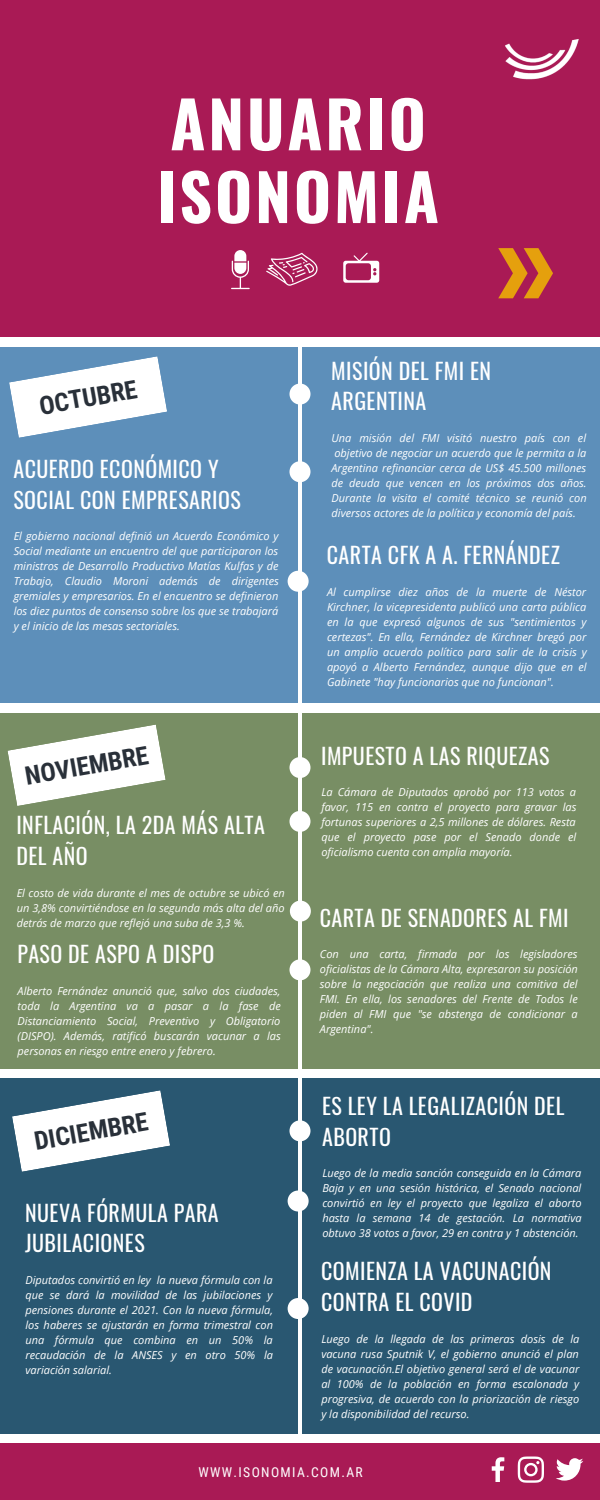
<style>
.page{position:relative;width:600px;height:1500px;background:#fff}
.page>*{position:absolute;margin:0;border:0;box-sizing:border-box;transform-origin:0 0}
.t1{font:700 64px "Oswald";letter-spacing:.045em;color:#fff}
.t2{font:700 25.4px "Roboto Condensed";color:#293039}
.t3{font:22px/30.8px "Oswald";letter-spacing:.02em;color:#fff}
.t4{font:13.6px "Roboto Condensed";letter-spacing:.1em;color:#fff}
.t5{font:italic 11px/15px "Open Sans";color:#fff;text-align:justify}
</style>
<div class="page">
<div style="left:0;top:0;width:600px;height:337px;background:#a91a55"></div>
<div style="left:0;top:347px;width:600px;height:356px;background:#5d8fba"></div>
<div style="left:0;top:714px;width:600px;height:355px;background:#788e64"></div>
<div style="left:0;top:1079px;width:600px;height:355px;background:#295771"></div>
<div style="left:0;top:1443px;width:600px;height:57px;background:#a91a55"></div>
<hr style="left:298px;top:340px;width:4px;height:1098px;background:#fff">
<div style="left:290px;top:384px;width:21px;height:21px;background:#fff;border-radius:50%"></div>
<div style="left:290px;top:461px;width:21px;height:21px;background:#fff;border-radius:50%"></div>
<div style="left:290px;top:757px;width:21px;height:21px;background:#fff;border-radius:50%"></div>
<div style="left:290px;top:811px;width:21px;height:21px;background:#fff;border-radius:50%"></div>
<div style="left:290px;top:1120px;width:21px;height:21px;background:#fff;border-radius:50%"></div>
<div style="left:288px;top:1191px;width:21px;height:21px;background:#fff;border-radius:50%"></div>
<svg style="left:343px;top:253px;width:36px;height:30px"></svg>
<svg style="left:231px;top:250px;width:19px;height:39px"></svg>
<svg style="left:266px;top:253px;width:52px;height:33px"></svg>
<img style="left:505px;top:39px;width:74px;height:41px">
<svg style="left:9px;top:356px;width:158px;height:82px"></svg>
<svg style="left:8px;top:725px;width:158px;height:81px"></svg>
<svg style="left:12px;top:1090px;width:158px;height:82px"></svg>
<svg style="left:498px;top:248px;width:55px;height:50px"></svg>
<div style="left:288px;top:571px;width:21px;height:21px;background:#fff;border-radius:50%"></div>
<div style="left:290px;top:901px;width:21px;height:21px;background:#fff;border-radius:50%"></div>
<div style="left:288px;top:1298px;width:21px;height:21px;background:#fff;border-radius:50%"></div>
<svg style="left:492px;top:1457px;width:12px;height:25px"></svg>
<svg style="left:518px;top:1457px;width:26px;height:26px"></svg>
<svg style="left:556px;top:1458px;width:27px;height:23px"></svg>
<div style="left:290px;top:959px;width:21px;height:21px;background:#fff;border-radius:50%"></div>
<p class="t1" style="left:170px;top:74px;width:257px">ANUARIO</p>
<p class="t1" style="left:157px;top:147px;width:283px">ISONOMIA</p>
<p class="t3" style="left:331px;top:354px;width:161px">MISIÓN DEL FMI EN<br>ARGENTINA</p>
<p class="t5" style="left:332px;top:430px;width:257px">Una misión del FMI visitó nuestro país con el objetivo de negociar un acuerdo que le permita a la Argentina refinanciar cerca de US$ 45.500 millones de deuda que vencen en los próximos dos años.<br>Durante la visita el comité técnico se reunió con diversos actores de la política y economía del país.</p>
<p class="t2" style="left:37px;top:391px;width:100px;rotate:-10deg">OCTUBRE</p>
<p class="t3" style="left:13px;top:453px;width:229px">ACUERDO ECONÓMICO Y<br>SOCIAL CON EMPRESARIOS</p>
<p class="t5" style="left:14px;top:528px;width:267px">El gobierno nacional definió un Acuerdo Económico y Social mediante un encuentro del que participaron los ministros de Desarrollo Productivo Matías Kulfas y de Trabajo, Claudio Moroni además de dirigentes gremiales y empresarios. En el encuentro se definieron los diez puntos de consenso sobre los que se trabajará y el inicio de las mesas sectoriales.</p>
<p class="t3" style="left:327px;top:539px;width:235px">CARTA CFK A A. FERNÁNDEZ</p>
<p class="t5" style="left:327px;top:584px;width:261px">Al cumplirse diez años de la muerte de Néstor Kirchner, la vicepresidenta publicó una carta pública en la que expresó algunos de sus "sentimientos y certezas". En ella, Fernández de Kirchner bregó por un amplio acuerdo político para salir de la crisis y apoyó a Alberto Fernández, aunque dijo que en el Gabinete "hay funcionarios que no funcionan".</p>
<p class="t2" style="left:23px;top:762px;width:126px;rotate:-10deg">NOVIEMBRE</p>
<p class="t3" style="left:16px;top:809px;width:250px">INFLACIÓN, LA 2DA MÁS ALTA<br>DEL AÑO</p>
<p class="t5" style="left:17px;top:885px;width:270px">El costo de vida durante el mes de octubre se ubicó en un 3,8% convirtiéndose en la segunda más alta del año detrás de marzo que reflejó una suba de 3,3 %.</p>
<p class="t3" style="left:17px;top:938px;width:199px">PASO DE ASPO A DISPO</p>
<p class="t5" style="left:18px;top:983px;width:265px">Alberto Fernández anunció que, salvo dos ciudades, toda la Argentina va a pasar a la fase de Distanciamiento Social, Preventivo y Obligatorio (DISPO). Además, ratificó buscarán vacunar a las personas en riesgo entre enero y febrero.</p>
<p class="t2" style="left:32px;top:1127px;width:117px;rotate:-10deg">DICIEMBRE</p>
<p class="t3" style="left:25px;top:1196px;width:195px">NUEVA FÓRMULA PARA<br>JUBILACIONES</p>
<p class="t5" style="left:25px;top:1272px;width:249px">Diputados convirtió en ley la nueva fórmula con la que se dará la movilidad de las jubilaciones y pensiones durante el 2021. Con la nueva fórmula, los haberes se ajustarán en forma trimestral con una fórmula que combina en un 50% la recaudación de la ANSES y en otro 50% la variación salarial.</p>
<p class="t3" style="left:321px;top:740px;width:230px">IMPUESTO A LAS RIQUEZAS</p>
<p class="t5" style="left:321px;top:785px;width:257px">La Cámara de Diputados aprobó por 113 votos a favor, 115 en contra el proyecto para gravar las fortunas superiores a 2,5 millones de dólares. Resta que el proyecto pase por el Senado donde el oficialismo cuenta con amplia mayoría.</p>
<p class="t3" style="left:320px;top:902px;width:250px">CARTA DE SENADORES AL FMI</p>
<p class="t5" style="left:320px;top:947px;width:260px">Con una carta, firmada por los legisladores oficialistas de la Cámara Alta, expresaron su posición sobre la negociación que realiza una comitiva del FMI. En ella, los senadores del Frente de Todos le piden al FMI que "se abstenga de condicionar a Argentina".</p>
<p class="t3" style="left:322px;top:1089px;width:244px">ES LEY LA LEGALIZACIÓN DEL<br>ABORTO</p>
<p class="t5" style="left:322px;top:1165px;width:261px">Luego de la media sanción conseguida en la Cámara Baja y en una sesión histórica, el Senado nacional convirtió en ley el proyecto que legaliza el aborto hasta la semana 14 de gestación. La normativa obtuvo 38 votos a favor, 29 en contra y 1 abstención.</p>
<p class="t3" style="left:321px;top:1255px;width:232px">COMIENZA LA VACUNACIÓN<br>CONTRA EL COVID</p>
<p class="t5" style="left:321px;top:1331px;width:260px">Luego de la llegada de las primeras dosis de la vacuna rusa Sputnik V, el gobierno anunció el plan de vacunación.El objetivo general será el de vacunar al 100% de la población en forma escalonada y progresiva, de acuerdo con la priorización de riesgo y la disponibilidad del recurso.</p>
<p class="t4" style="left:198px;top:1464px;width:166px">WWW.ISONOMIA.COM.AR</p>
</div>
